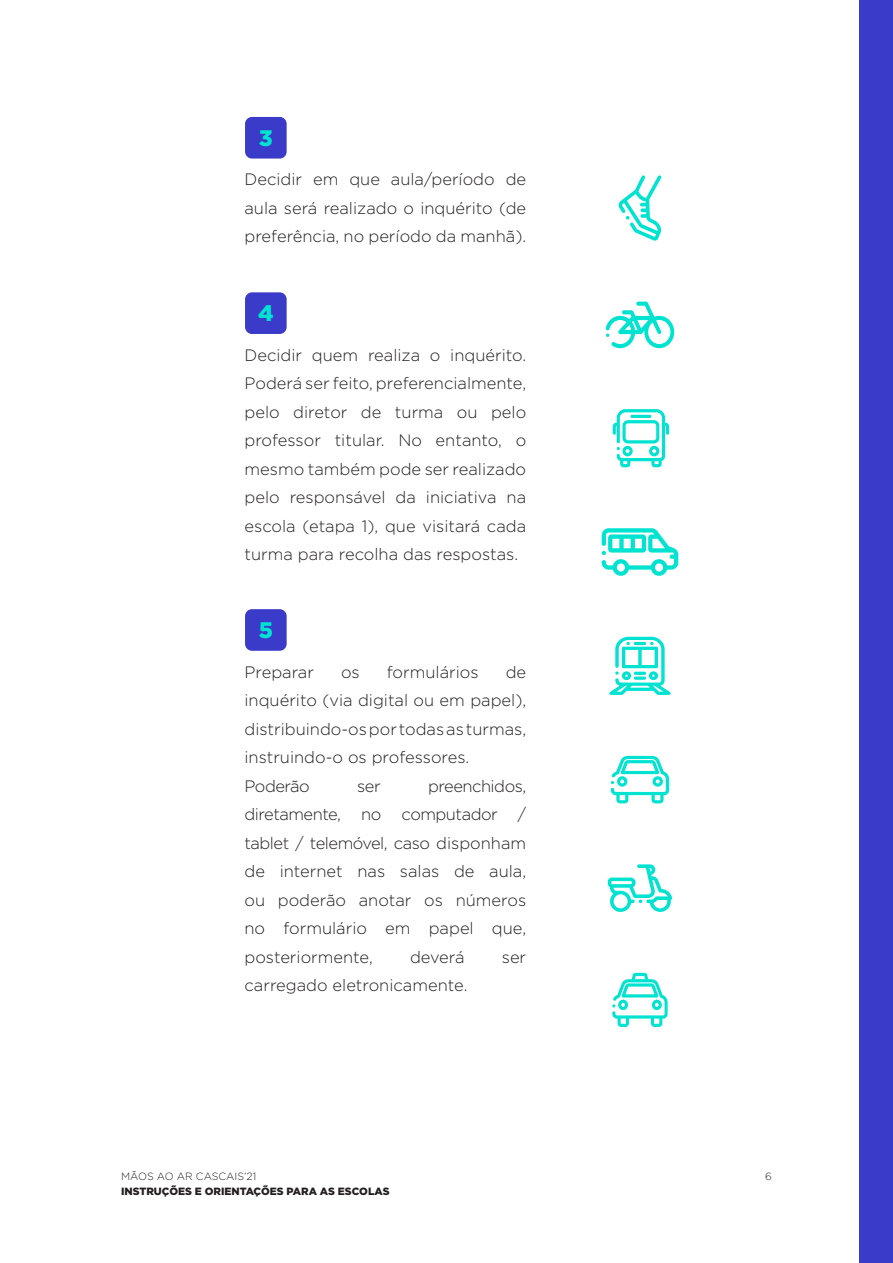
<style>
.page{position:relative;width:893px;height:1263px;background:#fff}
.page>*{position:absolute;margin:0;border:0;box-sizing:border-box;transform-origin:0 0}
.t1{font:900 22.5px "Gotham";color:#00e3d1}
.t2{font:300 16.5px/28.5px "Gotham";color:#231f20;text-align:justify}
.t3{font:300 16.5px "Gotham";letter-spacing:-.03em;color:#231f20}
.t4{font:900 10.5px "Gotham";color:#231f20}
.t5{font:300 10.5px "Gotham";color:#231f20}
</style>
<div class="page">
<div style="left:859px;top:0;width:34px;height:1263px;background:#3b3bc9"></div>
<div style="left:245px;top:117px;width:42px;height:42px;background:#3b3bc9;border-radius:7px"></div>
<div style="left:245px;top:292px;width:42px;height:42px;background:#3b3bc9;border-radius:7px"></div>
<div style="left:245px;top:609px;width:42px;height:42px;background:#3b3bc9;border-radius:7px"></div>
<svg style="left:618px;top:175px;width:44px;height:66px"></svg>
<svg style="left:606px;top:302px;width:68px;height:46px"></svg>
<svg style="left:613px;top:409px;width:56px;height:58px"></svg>
<svg style="left:611px;top:756px;width:58px;height:47px"></svg>
<svg style="left:609px;top:637px;width:62px;height:58px"></svg>
<svg style="left:608px;top:864px;width:64px;height:48px"></svg>
<svg style="left:612px;top:973px;width:56px;height:54px"></svg>
<svg style="left:602px;top:528px;width:76px;height:48px"></svg>
<p class="t1" style="left:259px;top:123px;width:15px">3</p>
<p class="t2" style="left:244px;top:165px;width:283px">Decidir em que aula/período de aula será realizado o inquérito (de preferência, no período da manhã).</p>
<p class="t1" style="left:258px;top:298px;width:17px">4</p>
<p class="t2" style="left:244px;top:340px;width:283px">Decidir quem realiza o inquérito.<br>Poderá ser feito, preferencialmente, pelo diretor de turma ou pelo professor titular. No entanto, o mesmo também pode ser realizado pelo responsável da iniciativa na escola (etapa 1), que visitará cada turma para recolha das respostas.</p>
<p class="t1" style="left:259px;top:615px;width:16px">5</p>
<p class="t2" style="left:244px;top:657px;width:71px">Preparar</p>
<p class="t2" style="left:341px;top:657px;width:20px">os</p>
<p class="t2" style="left:387px;top:657px;width:93px">formulários</p>
<p class="t2" style="left:244px;top:657px;width:283px;text-indent:261px">de inquérito (via digital ou em papel), distribuindo-os por todas as turmas, instruindo-o os professores.</p>
<p class="t3" style="left:244px;top:775px;width:67px">Poderão</p>
<p class="t2" style="left:357px;top:771px;width:25px">ser</p>
<p class="t2" style="left:244px;top:771px;width:283px;text-indent:184px">preenchidos, diretamente, no computador / tablet / telemóvel, caso disponham de internet nas salas de aula, ou poderão anotar os números no formulário em papel que, posteriormente,</p>
<p class="t2" style="left:410px;top:942px;width:56px">deverá</p>
<p class="t2" style="left:502px;top:942px;width:26px">ser</p>
<p class="t2" style="left:244px;top:970px;width:224px">carregado eletronicamente.</p>
<p class="t5" style="left:121px;top:1169px;width:137px">MÃOS AO AR CASCAIS’21</p>
<p class="t4" style="left:121px;top:1183px;width:270px">INSTRUÇÕES E ORIENTAÇÕES PARA AS ESCOLAS</p>
<p class="t5" style="left:765px;top:1169px;width:8px">6</p>
</div>
